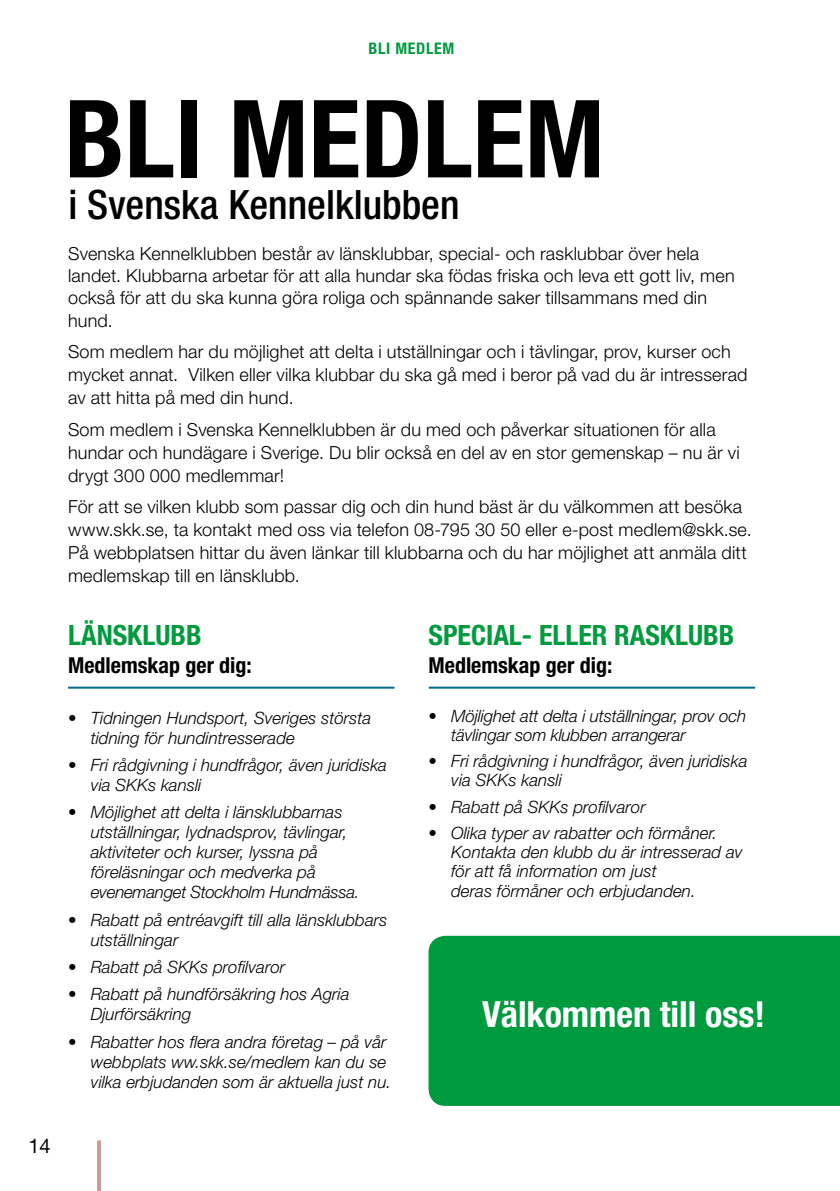
<style>
.page{position:relative;width:840px;height:1191px;background:#fff}
.page>*{position:absolute;margin:0;border:0;box-sizing:border-box;transform-origin:0 0}
.t1{font:700 condensed 108px "Helvetica Neue LT Std";color:#000}
.t2{font:500 condensed 40.4px "Helvetica Neue LT Std";color:#000}
.t3{font:700 condensed 36px "Helvetica Neue LT Std";color:#fff}
.t4{font:700 condensed 28px "Helvetica Neue LT Std";color:#009b3e}
.t5{font:700 condensed 22px "Helvetica Neue LT Std";color:#000}
.t6{font:20px "Helvetica Neue LT Std";color:#000}
.t7{font:300 18px/23px "Helvetica Neue LT Std";letter-spacing:.01em;color:#000}
.t8{font:italic 300 17px/20px "Helvetica Neue LT Std";color:#000}
.t9{font:700 condensed 16px "Helvetica Neue LT Std";letter-spacing:.04em;color:#009b3e}
</style>
<div class="page">
<hr style="left:97px;top:1140px;width:4px;height:51px;background:#cd9a98">
<div style="left:428px;top:935px;width:411px;height:171px;background:#009b3e"></div>
<hr style="left:68px;top:686px;width:326px;height:2px;background:#006b8d">
<hr style="left:428px;top:686px;width:326px;height:2px;background:#006b8d">
<p class="t9" style="left:368px;top:39px;width:87px">BLI MEDLEM</p>
<h1 class="t1" style="left:64px;top:74px;width:541px">BLI MEDLEM</h1>
<h2 class="t2" style="left:69px;top:180px;width:392px">i Svenska Kennelklubben</h2>
<p class="t7" style="left:68px;top:241px;width:667px;line-height:22.4px">Svenska Kennelklubben består av länsklubbar, special- och rasklubbar över hela landet. Klubbarna arbetar för att alla hundar ska födas friska och leva ett gott liv, men också för att du ska kunna göra roliga och spännande saker tillsammans med din hund.</p>
<p class="t7" style="left:68px;top:340px;width:680px">Som medlem har du möjlighet att delta i utställningar och i tävlingar, prov, kurser och mycket annat. Vilken eller vilka klubbar du ska gå med i beror på vad du är intresserad av att hitta på med din hund.</p>
<p class="t7" style="left:68px;top:417px;width:672px">Som medlem i Svenska Kennelklubben är du med och påverkar situationen för alla hundar och hundägare i Sverige. Du blir också en del av en stor gemenskap – nu är vi drygt 300 000 medlemmar!</p>
<p class="t7" style="left:68px;top:495px;width:684px">För att se vilken klubb som passar dig och din hund bäst är du välkommen att besöka www.skk.se, ta kontakt med oss via telefon 08-795 30 50 eller e-post medlem@skk.se.<br>På webbplatsen hittar du även länkar till klubbarna och du har möjlighet att anmäla ditt medlemskap till en länsklubb.</p>
<h3 class="t4" style="left:68px;top:618px;width:135px">LÄNSKLUBB</h3>
<p class="t5" style="left:68px;top:652px;width:185px">Medlemskap ger dig:</p>
<p class="t8" style="left:91px;top:707px;width:282px;text-indent:-23px">• Tidningen Hundsport, Sveriges största tidning för hundintresserade</p>
<p class="t8" style="left:91px;top:754px;width:298px;text-indent:-23px">• Fri rådgivning i hundfrågor, även juridiska via SKKs kansli</p>
<p class="t8" style="left:91px;top:802px;width:270px;text-indent:-23px">• Möjlighet att delta i länsklubbarnas utställningar, lydnadsprov, tävlingar, aktiviteter och kurser, lyssna på föreläsningar och medverka på evenemanget Stockholm Hundmässa.</p>
<p class="t8" style="left:91px;top:909px;width:298px;text-indent:-23px">• Rabatt på entréavgift till alla länsklubbars utställningar</p>
<p class="t8" style="left:68px;top:956px;width:218px">• Rabatt på SKKs profilvaror</p>
<p class="t8" style="left:91px;top:984px;width:260px;text-indent:-23px">• Rabatt på hundförsäkring hos Agria<br>Djurförsäkring</p>
<p class="t8" style="left:91px;top:1031px;width:302px;text-indent:-23px">• Rabatter hos flera andra företag – på vår webbplats ww.skk.se/medlem kan du se vilka erbjudanden som är aktuella just nu.</p>
<h3 class="t4" style="left:428px;top:618px;width:307px">SPECIAL- ELLER RASKLUBB</h3>
<p class="t5" style="left:428px;top:652px;width:185px">Medlemskap ger dig:</p>
<p class="t8" style="left:451px;top:706px;width:296px;line-height:19px;text-indent:-23px">• Möjlighet att delta i utställningar, prov och tävlingar som klubben arrangerar</p>
<p class="t8" style="left:451px;top:751px;width:298px;line-height:19px;text-indent:-23px">• Fri rådgivning i hundfrågor, även juridiska via SKKs kansli</p>
<p class="t8" style="left:428px;top:796px;width:218px">• Rabatt på SKKs profilvaror</p>
<p class="t8" style="left:451px;top:823px;width:293px;line-height:19.4px;text-indent:-23px">• Olika typer av rabatter och förmåner.<br>Kontakta den klubb du är intresserad av för att få information om just<br>deras förmåner och erbjudanden.</p>
<h3 class="t3" style="left:482px;top:992px;width:284px">Välkommen till oss!</h3>
<p class="t6" style="left:28px;top:1134px;width:24px">14</p>
</div>
